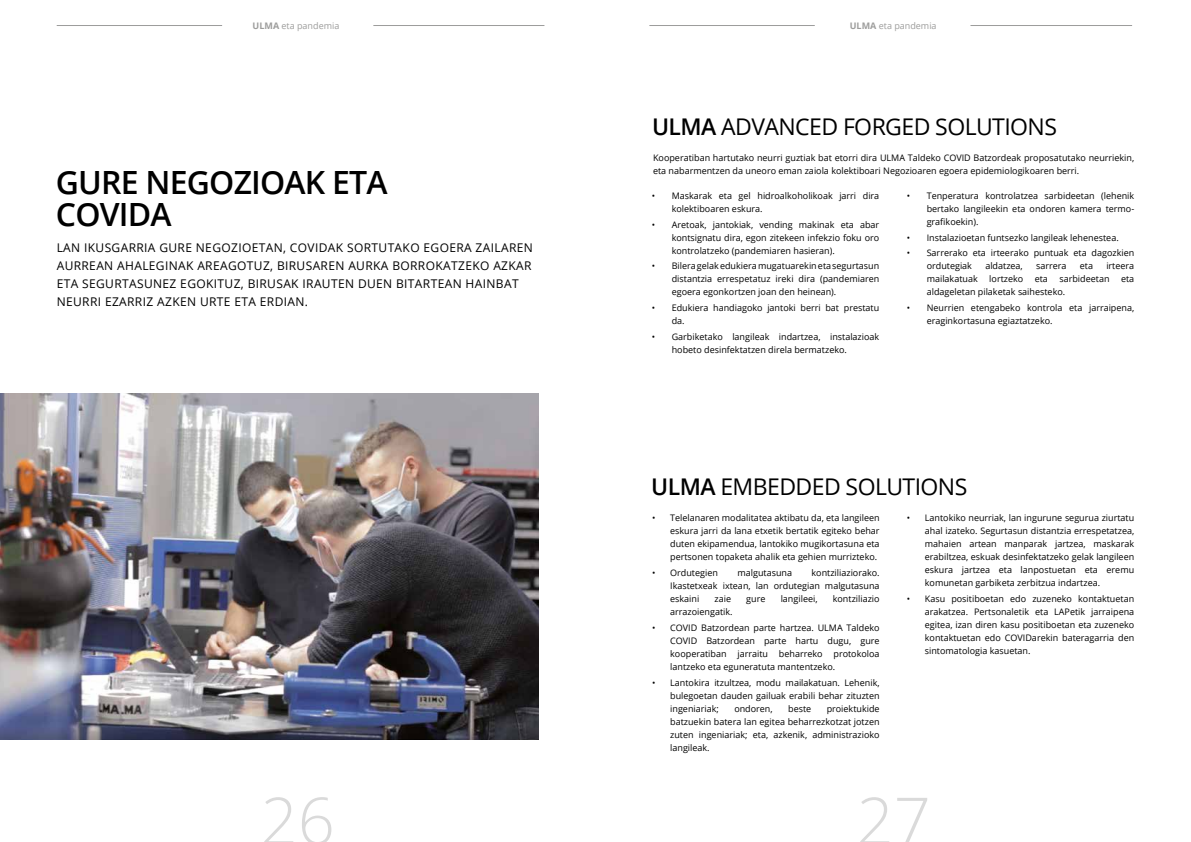
<style>
.page{position:relative;width:1191px;height:842px;background:#fff}
.page>*{position:absolute;margin:0;border:0;box-sizing:border-box;transform-origin:0 0}
.t1{font:300 65px "Open Sans";color:#dadada}
.t2{font:600 32px/32px "Open Sans";letter-spacing:-.025em;color:#000}
.t3{font:23px "Open Sans";letter-spacing:-.025em;color:#000}
.t4{font:12px/18px "Open Sans";letter-spacing:.03em;color:#000}
.t5{font:9px/13px "Open Sans";color:#000;text-align:justify}
.t6{font:9px "Open Sans";color:#9d9d9c}
.s1{font-weight:700}
.s2{font-weight:600}
</style>
<div class="page">
<hr style="left:373px;top:25px;width:171px;height:1px;background:#9d9d9c">
<hr style="left:57px;top:25px;width:165px;height:1px;background:#9d9d9c">
<hr style="left:649px;top:25px;width:165px;height:1px;background:#9d9d9c">
<hr style="left:970px;top:25px;width:162px;height:1px;background:#9d9d9c">
<img style="left:0;top:394px;width:539px;height:345px">
<p class="t6" style="left:253px;top:20px;width:88px"><span class="s1">ULMA</span> eta pandemia</p>
<p class="t6" style="left:850px;top:20px;width:88px"><span class="s1">ULMA</span> eta pandemia</p>
<h2 class="t2" style="left:56px;top:166px;width:333px">GURE NEGOZIOAK ETA<br>COVIDA</h2>
<p class="t4" style="left:57px;top:238px;width:478px">LAN IKUSGARRIA GURE NEGOZIOETAN, COVIDAK SORTUTAKO EGOERA ZAILAREN AURREAN AHALEGINAK AREAGOTUZ, BIRUSAREN AURKA BORROKATZEKO AZKAR ETA SEGURTASUNEZ EGOKITUZ, BIRUSAK IRAUTEN DUEN BITARTEAN HAINBAT NEURRI EZARRIZ AZKEN URTE ETA ERDIAN.</p>
<h1 class="t1" style="left:261px;top:776px;width:76px">26</h1>
<h3 class="t3" style="left:652px;top:110px;width:406px"><span class="s2">ULMA</span> ADVANCED FORGED SOLUTIONS</h3>
<p class="t5" style="left:653px;top:151px;width:483px">Kooperatiban hartutako neurri guztiak bat etorri dira ULMA Taldeko COVID Batzordeak proposatutako neurriekin, eta nabarmentzen da uneoro eman zaiola kolektiboari Negozioaren egoera epidemiologikoaren berri.</p>
<p class="t5" style="left:671px;top:189px;width:209px;text-indent:-20px">• Maskarak eta gel hidroalkoholikoak jarri dira kolektiboaren eskura.</p>
<p class="t5" style="left:671px;top:218px;width:209px;text-indent:-20px">• Aretoak, jantokiak, vending makinak eta abar kontsignatu dira, egon zitekeen infekzio foku oro kontrolatzeko (pandemiaren hasieran).</p>
<p class="t5" style="left:671px;top:259px;width:209px;text-indent:-20px">• Bilera gelak edukiera mugatuarekin eta segurtasun distantzia errespetatuz ireki dira (pandemiaren egoera egonkortzen joan den heinean).</p>
<p class="t5" style="left:671px;top:301px;width:209px;text-indent:-20px">• Edukiera handiagoko jantoki berri bat prestatu da.</p>
<p class="t5" style="left:671px;top:330px;width:209px;text-indent:-20px">• Garbiketako langileak indartzea, instalazioak hobeto desinfektatzen direla bermatzeko.</p>
<p class="t5" style="left:926px;top:189px;width:209px;text-indent:-20px">• Tenperatura kontrolatzea sarbideetan (lehenik bertako langileekin eta ondoren kamera termo&shy;grafikoekin).</p>
<p class="t5" style="left:907px;top:231px;width:213px">• Instalazioetan funtsezko langileak lehenestea.</p>
<p class="t5" style="left:926px;top:246px;width:209px;text-indent:-20px">• Sarrerako eta irteerako puntuak eta dagozkien ordutegiak</p>
<p class="t5" style="left:985px;top:259px;width:39px">aldatzea,</p>
<p class="t5" style="left:1036px;top:259px;width:32px">sarrera</p>
<p class="t5" style="left:1079px;top:259px;width:15px">eta</p>
<p class="t5" style="left:1106px;top:259px;width:29px">irteera</p>
<p class="t5" style="left:926px;top:272px;width:53px">mailakatuak</p>
<p class="t5" style="left:989px;top:272px;width:35px">lortzeko</p>
<p class="t5" style="left:1034px;top:272px;width:15px">eta</p>
<p class="t5" style="left:1059px;top:272px;width:52px">sarbideetan</p>
<p class="t5" style="left:1121px;top:272px;width:15px">eta</p>
<p class="t5" style="left:926px;top:285px;width:140px">aldageletan pilaketak saihesteko.</p>
<p class="t5" style="left:926px;top:301px;width:209px;text-indent:-20px">• Neurrien etengabeko kontrola eta jarraipena, eraginkortasuna egiaztatzeko.</p>
<h3 class="t3" style="left:651px;top:471px;width:317px"><span class="s2">ULMA</span> EMBEDDED SOLUTIONS</h3>
<p class="t5" style="left:670px;top:511px;width:211px;text-indent:-18px">• Telelanaren modalitatea aktibatu da, eta langileen eskura jarri da lana etxetik bertatik egiteko behar duten ekipamendua, lantokiko mugikortasuna eta pertsonen topaketa ahalik eta gehien murrizteko.</p>
<p class="t5" style="left:652px;top:566px;width:67px">• Ordutegien</p>
<p class="t5" style="left:737px;top:566px;width:56px">malgutasuna</p>
<p class="t5" style="left:925px;top:511px;width:211px;text-indent:-18px">• Lantokiko neurriak, lan ingurune segurua ziurtatu ahal izateko. Segurtasun distantzia errespetatzea, mahaien artean manparak jartzea, maskarak erabiltzea, eskuak desinfektatzeko gelak langileen eskura jartzea eta lanpostuetan eta eremu komunetan garbiketa zerbitzua indartzea.</p>
<p class="t5" style="left:925px;top:592px;width:211px;text-indent:-18px">• Kasu positiboetan edo zuzeneko kontaktuetan arakatzea. Pertsonaletik eta LAPetik jarraipena egitea, izan diren kasu positiboetan eta zuzeneko kontaktuetan edo COVIDarekin bateragarria den sintomatologia kasuetan.</p>
<p class="t5" style="left:670px;top:566px;width:211px;text-indent:141px">kontziliaziorako.<br>Ikastetxeak ixtean, lan ordutegian malgutasuna eskaini</p>
<p class="t5" style="left:714px;top:592px;width:18px">zaie</p>
<p class="t5" style="left:746px;top:592px;width:21px">gure</p>
<p class="t5" style="left:780px;top:592px;width:38px">langileei,</p>
<p class="t5" style="left:832px;top:592px;width:48px">kontziliazio</p>
<p class="t5" style="left:670px;top:605px;width:64px">arrazoiengatik.</p>
<p class="t5" style="left:670px;top:621px;width:211px;text-indent:-18px">• COVID Batzordean parte hartzea. ULMA Taldeko COVID Batzordean parte hartu dugu, gure kooperatiban jarraitu beharreko protokoloa lantzeko eta eguneratuta mantentzeko.</p>
<p class="t5" style="left:670px;top:675px;width:211px;text-indent:-18px">• Lantokira itzultzea, modu mailakatuan. Lehenik, bulegoetan dauden gailuak erabili behar zituzten ingeniariak;</p>
<p class="t5" style="left:670px;top:701px;width:211px;text-indent:156px">proiektukide batzuekin batera lan egitea beharrezkotzat jotzen zuten ingeniariak; eta, azkenik, administrazioko langileak.</p>
<p class="t5" style="left:734px;top:701px;width:40px">ondoren,</p>
<p class="t5" style="left:788px;top:701px;width:25px">beste</p>
<h1 class="t1" style="left:856px;top:776px;width:76px">27</h1>
</div>
